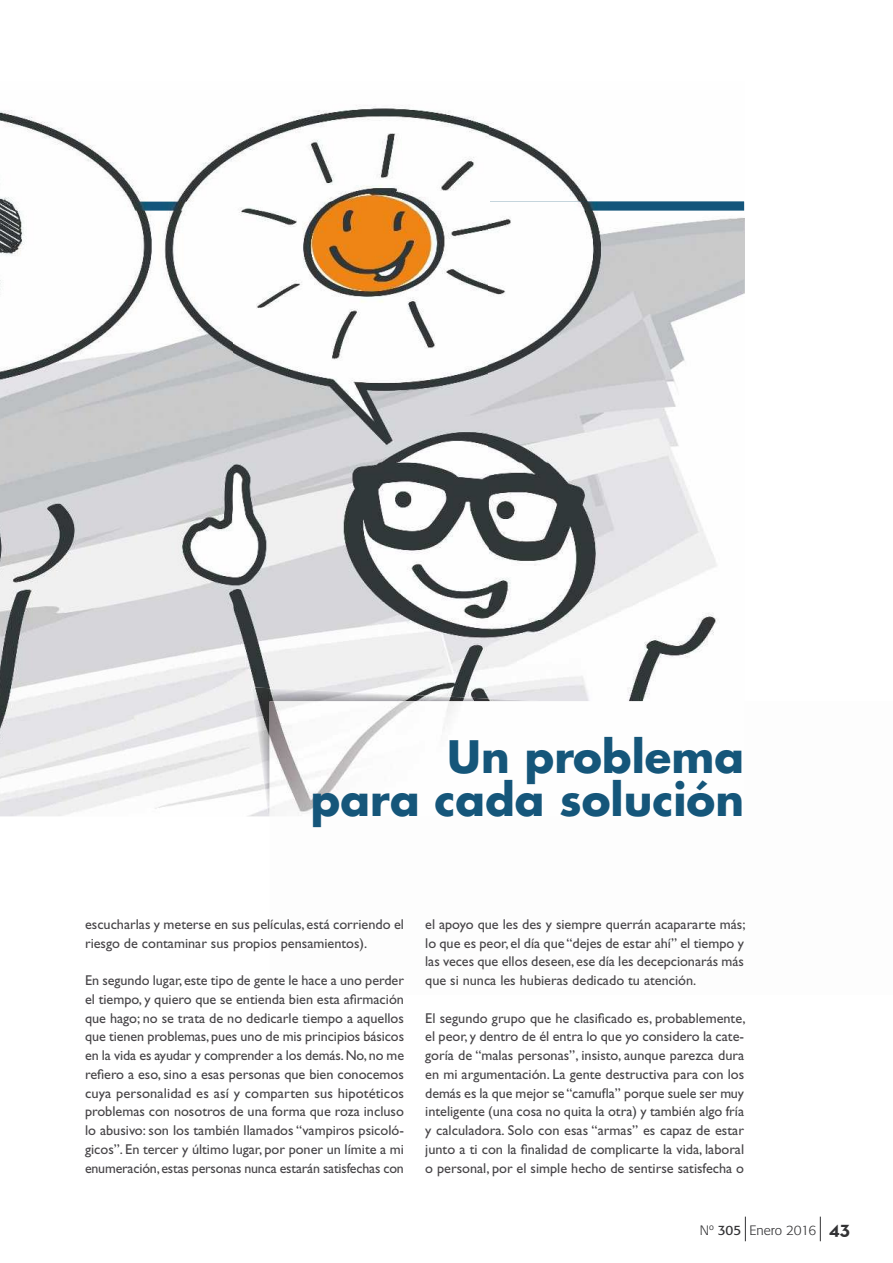
<style>
.page{position:relative;width:893px;height:1263px;background:#fff}
.page>*{position:absolute;margin:0;border:0;box-sizing:border-box;transform-origin:0 0}
.t1{font:700 43.5px/43.5px "Futura Std";color:#15567a;text-align:right}
.t2{font:14.25px/18.8px "Gill Sans Std";color:#464447;text-align:justify}
.t3{font:300 13.5px "Formata";color:#323234}
.s1{font-weight:400}
.s2{font-family:"Neutraface Text";font-weight:700;font-size:19.5px}
</style>
<div class="page">
<svg style="left:745px;top:1216px;width:1px;height:25px"></svg>
<svg style="left:820px;top:1216px;width:1px;height:25px"></svg>
<img style="left:0;top:105px;width:489px;height:97px">
<img style="left:489px;top:122px;width:255px;height:80px">
<img style="left:744px;top:206px;width:1px;height:88px">
<img style="left:0;top:202px;width:744px;height:261px">
<img style="left:0;top:463px;width:489px;height:252px">
<img style="left:489px;top:463px;width:228px;height:238px">
<img style="left:0;top:715px;width:270px;height:101px">
<img style="left:252px;top:687px;width:294px;height:127px">
<img style="left:270px;top:701px;width:373px;height:115px">
<h1 class="t1" style="left:311px;top:734px;width:435px">Un problema<br>para cada solución</h1>
<p class="t2" style="left:85px;top:915px;width:320px">escucharlas y meterse en sus películas, está corriendo el riesgo de contaminar sus propios pensamientos).</p>
<p class="t2" style="left:85px;top:971px;width:321px">En segundo lugar, este tipo de gente le hace a uno perder el tiempo, y quiero que se entienda bien esta afirmación que hago; no se trata de no dedicarle tiempo a aquellos que tienen problemas, pues uno de mis principios básicos en la vida es ayudar y comprender a los demás. No, no me refiero a eso, sino a esas personas que bien conocemos cuya personalidad es así y comparten sus hipotéticos problemas con nosotros de una forma que roza incluso lo abusivo: son los también llamados “vampiros psicoló&shy;gicos”. En tercer y último lugar, por poner un límite a mi enumeración, estas personas nunca estarán satisfechas con</p>
<p class="t2" style="left:425px;top:915px;width:322px">el apoyo que les des y siempre querrán acapararte más; lo que es peor, el día que “dejes de estar ahí” el tiempo y las veces que ellos deseen, ese día les decepcionarás más que si nunca les hubieras dedicado tu atención.</p>
<p class="t2" style="left:425px;top:1008px;width:322px">El segundo grupo que he clasificado es, probablemente, el peor, y dentro de él entra lo que yo considero la cate&shy;goría de “malas personas”, insisto, aunque parezca dura en mi argumentación. La gente destructiva para con los demás es la que mejor se “camufla” porque suele ser muy inteligente (una cosa no quita la otra) y también algo fría y calculadora. Solo con esas “armas” es capaz de estar junto a ti con la finalidad de complicarte la vida, laboral o personal, por el simple hecho de sentirse satisfecha o</p>
<p class="t3" style="left:700px;top:1222px;width:152px">Nº <span class="s1">305</span> Enero 2016 <span class="s2">43</span></p>
</div>
